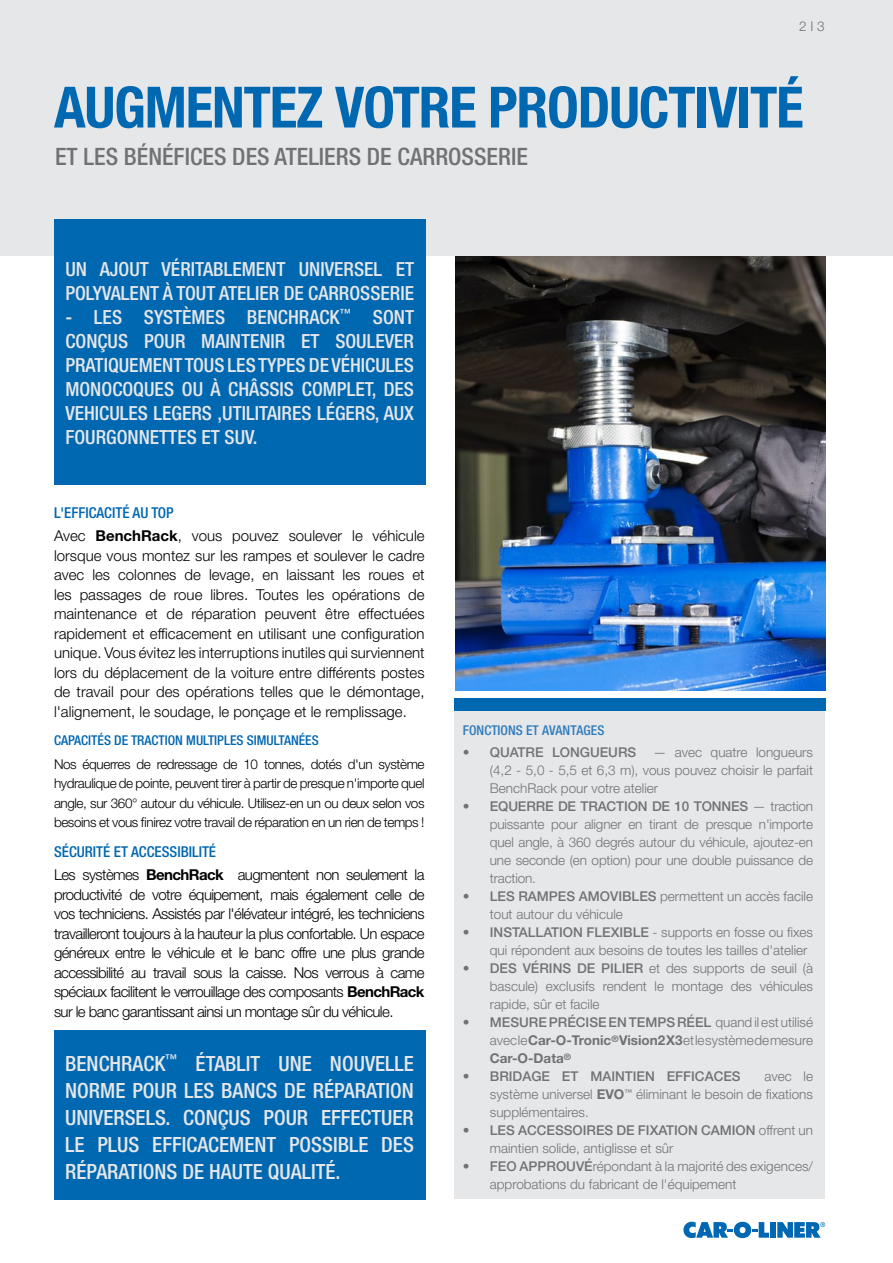
<style>
.page{position:relative;width:893px;height:1263px;background:#fff}
.page>*{position:absolute;margin:0;border:0;box-sizing:border-box;transform-origin:0 0}
.t1{font:700 condensed 57px "Helvetica Neue LT Pro";letter-spacing:-.02em;color:#0067b1}
.t2{font:500 condensed 24px "Helvetica Neue LT Pro";color:#717275}
.t3{font:500 condensed 21px/27px "Helvetica Neue LT Pro";color:#e6e7e8;text-align:justify}
.t4{font:500 condensed 19.5px/24px "Helvetica Neue LT Pro";color:#e6e7e8}
.t5{font:300 15px/19.5px "Helvetica Neue LT Pro";letter-spacing:-.03em;color:#000;text-align:justify}
.t6{font:500 condensed 15px "Helvetica Neue LT Pro";color:#0067b1}
.t7{font:300 13.5px/18px "Helvetica Neue LT Pro";color:#717275;text-align:justify}
.t8{font:300 13.5px/19.5px "Helvetica Neue LT Pro";letter-spacing:-.03em;color:#000;text-align:justify}
.t9{font:500 condensed 13.5px "Helvetica Neue LT Pro";color:#0067b1}
.t10{font:500 13.5px "Helvetica Neue LT Pro";color:#717275}
.t11{font:500 condensed 13.5px "Helvetica Neue LT Pro";color:#2e7bbd}
.s1{font-weight:700}
.s2{font-weight:500}
</style>
<div class="page">
<svg style="left:683px;top:1222px;width:86px;height:16px"></svg>
<div style="left:770px;top:1222px;width:6px;height:16px;background:#0068b2"></div>
<svg style="left:777px;top:1222px;width:48px;height:16px"></svg>
<img style="left:455px;top:255px;width:371px;height:435px">
<div style="left:0;top:0;width:893px;height:255px;background:#e6e7e8"></div>
<div style="left:54px;top:219px;width:371px;height:265px;background:#0067b1"></div>
<div style="left:455px;top:710px;width:370px;height:489px;background:#e6e7e8"></div>
<div style="left:454px;top:698px;width:372px;height:13px;background:#0067b1"></div>
<div style="left:54px;top:1030px;width:371px;height:169px;background:#0067b1"></div>
<p class="t7" style="left:799px;top:17px;width:27px">2 I 3</p>
<p class="t1" style="left:54px;top:73px;width:751px">AUGMENTEZ VOTRE PRODUCTIVITÉ</p>
<p class="t2" style="left:55px;top:142px;width:474px">ET LES BÉNÉFICES DES ATELIERS DE CARROSSERIE</p>
<p class="t4" style="left:65px;top:256px;width:350px">UN AJOUT VÉRITABLEMENT UNIVERSEL ET<br>POLYVALENT À TOUT ATELIER DE CARROSSERIE</p>
<p class="t4" style="left:65px;top:304px;width:350px;text-align:justify">- LES SYSTÈMES BENCHRACK<sup>™</sup> SONT CONÇUS POUR MAINTENIR ET SOULEVER PRATIQUEMENT TOUS LES TYPES DE VÉHICULES MONOCOQUES OU À CHÂSSIS COMPLET, DES VEHICULES LEGERS ,UTILITAIRES LÉGERS, AUX FOURGONNETTES ET SUV.</p>
<p class="t6" style="left:54px;top:503px;width:121px">L'EFFICACITÉ AU TOP</p>
<p class="t5" style="left:54px;top:526px;width:372px">Avec <span class="s1">BenchRack</span>, vous pouvez soulever le véhicule lorsque vous montez sur les rampes et soulever le cadre avec les colonnes de levage, en laissant les roues et les passages de roue libres. Toutes les opérations de maintenance et de réparation peuvent être effectuées rapidement et efficacement en utilisant une configuration unique. Vous évitez les interruptions inutiles qui surviennent lors du déplacement de la voiture entre différents postes de travail pour des opérations telles que le démontage, l'alignement, le soudage, le ponçage et le remplissage.</p>
<p class="t9" style="left:54px;top:732px;width:266px">CAPACITÉS DE TRACTION MULTIPLES SIMULTANÉES</p>
<p class="t8" style="left:54px;top:754px;width:372px">Nos équerres de redressage de 10 tonnes, dotés d'un système hydraulique de pointe, peuvent tirer à partir de presque n'importe quel angle, sur 360° autour du véhicule. Utilisez-en un ou deux selon vos besoins et vous finirez votre travail de réparation en un rien de temps !</p>
<p class="t6" style="left:54px;top:842px;width:164px">SÉCURITÉ ET ACCESSIBILITÉ</p>
<p class="t5" style="left:54px;top:865px;width:372px">Les systèmes <span class="s1">BenchRack</span> augmentent non seulement la productivité de votre équipement, mais également celle de vos techniciens. Assistés par l'élévateur intégré, les techniciens travailleront toujours à la hauteur la plus confortable. Un espace généreux entre le véhicule et le banc offre une plus grande accessibilité au travail sous la caisse. Nos verrous à came spéciaux facilitent le verrouillage des composants <span class="s1">BenchRack </span>sur le banc garantissant ainsi un montage sûr du véhicule.</p>
<p class="t3" style="left:65px;top:1050px;width:350px">BENCHRACK<sup>™</sup> ÉTABLIT UNE NOUVELLE NORME POUR LES BANCS DE RÉPARATION UNIVERSELS. CONÇUS POUR EFFECTUER LE PLUS EFFICACEMENT POSSIBLE DES RÉPARATIONS DE HAUTE QUALITÉ.</p>
<p class="t11" style="left:463px;top:722px;width:143px">FONCTIONS ET AVANTAGES</p>
<p class="t7" style="left:490px;top:743px;width:325px;text-indent:-27px"><span class="s2">• QUATRE LONGUEURS</span> — avec quatre longueurs (4,2 - 5,0 - 5,5 et 6,3 m), vous pouvez choisir le parfait BenchRack pour votre atelier</p>
<p class="t7" style="left:490px;top:797px;width:325px;text-indent:-27px"><span class="s2">• EQUERRE DE TRACTION DE 10 TONNES</span> — traction puissante pour aligner en tirant de presque n'importe quel angle, à 360 degrés autour du véhicule, ajoutez-en une seconde (en option) pour une double puissance de traction.</p>
<p class="t7" style="left:490px;top:887px;width:325px;text-indent:-27px"><span class="s2">• LES RAMPES AMOVIBLES</span> permettent un accès facile tout autour du véhicule</p>
<p class="t7" style="left:490px;top:923px;width:325px;text-indent:-27px"><span class="s2">• INSTALLATION FLEXIBLE</span> - supports en fosse ou fixes qui répondent aux besoins de toutes les tailles d'atelier</p>
<p class="t7" style="left:490px;top:959px;width:325px;text-indent:-27px"><span class="s2">• DES VÉRINS DE PILIER</span> et des supports de seuil (à bascule) exclusifs rendent le montage des véhicules rapide, sûr et facile</p>
<p class="t7" style="left:490px;top:1013px;width:325px;text-indent:-27px"><span class="s2">• MESURE PRÉCISE EN TEMPS RÉEL</span> quand il est utilisé avec le <span class="s1">Car-O-Tronic</span><sup>®</sup> <span class="s1">Vision2 X3</span> et le système de mesure <span class="s1">Car-O-Data</span><sup>®</sup></p>
<p class="t10" style="left:463px;top:1068px;width:279px">• BRIDAGE ET MAINTIEN EFFICACES</p>
<p class="t7" style="left:490px;top:1067px;width:325px;text-indent:275px">avec le système universel <span class="s1">EVO</span><sup>™</sup> éliminant le besoin de fixations supplémentaires.</p>
<p class="t7" style="left:490px;top:1121px;width:325px;text-indent:-27px"><span class="s2">• LES ACCESSOIRES DE FIXATION CAMION</span> offrent un maintien solide, antiglisse et sûr</p>
<p class="t7" style="left:490px;top:1157px;width:325px;text-indent:-27px"><span class="s2">• FEO APPROUVÉ</span>répondant à la majorité des exigences/ approbations du fabricant de l'équipement</p>
</div>
